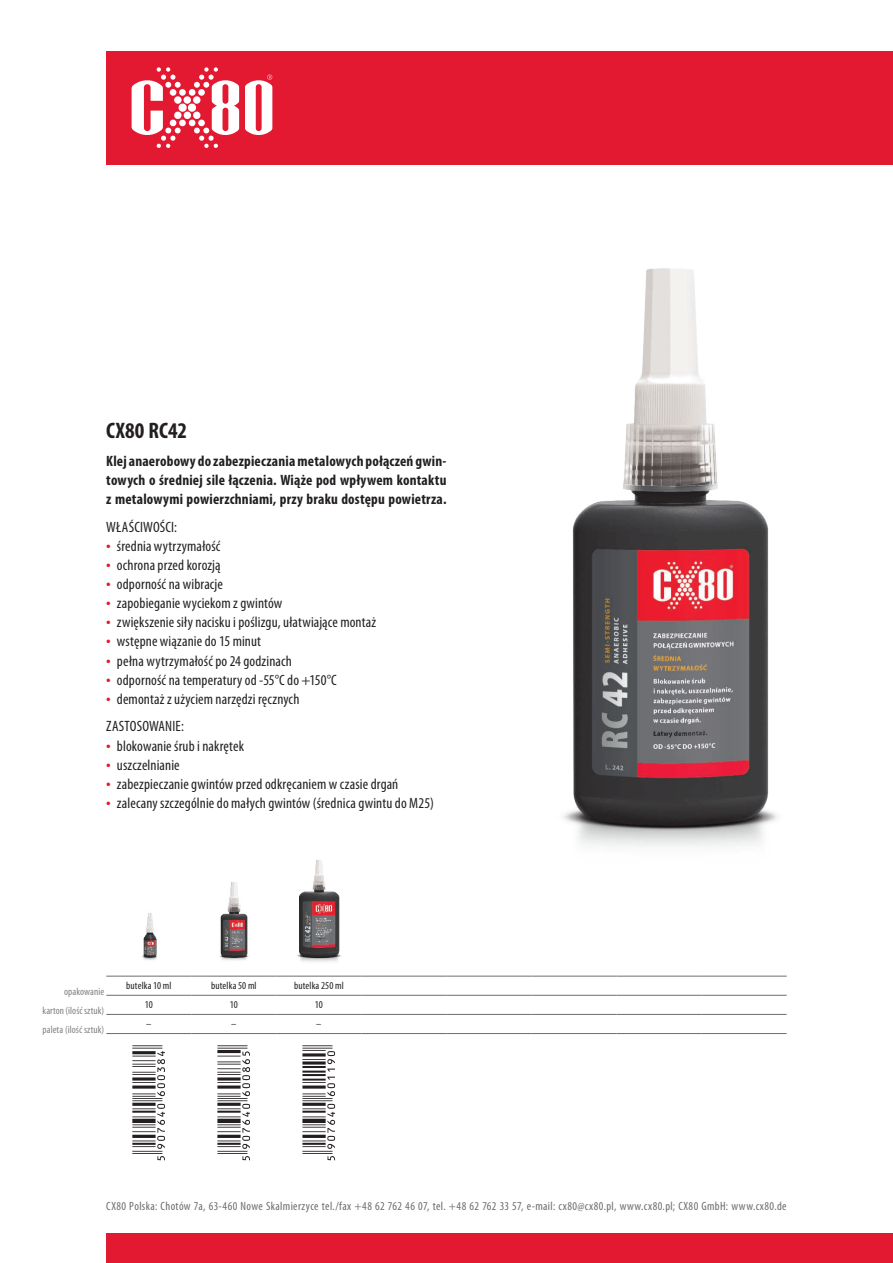
<style>
.page{position:relative;width:893px;height:1263px;background:#fff}
.page>*{position:absolute;margin:0;border:0;box-sizing:border-box;transform-origin:0 0}
.NAZWA_HANDLOWA{font:700 condensed 22.5px "Myriad Pro";letter-spacing:.005em;color:#231f20}
.t1{font:condensed 18px/19.2px "Myriad Pro";color:#e21931;text-align:justify}
.wypunktowanie{font:condensed 15px "Myriad Pro";letter-spacing:.01em;color:#231f20}
.t2{font:700 condensed 15px/19.2px "Myriad Pro";letter-spacing:.015em;color:#231f20;text-align:justify}
.stopka{font:condensed 12px "Myriad Pro";letter-spacing:.03em;color:#6c6d70}
.opis_tabeli{font:condensed 10.5px "Myriad Pro";letter-spacing:.005em;color:#808285}
.dane_w_tabeli{font:condensed 10.5px "Myriad Pro";letter-spacing:.015em;color:#231f20}
</style>
<div class="page">
<div style="left:106px;top:51px;width:787px;height:113px;background:#e21931"></div>
<div style="left:106px;top:1233px;width:787px;height:30px;background:#e21931"></div>
<svg style="left:132px;top:67px;width:140px;height:81px"></svg>
<img style="left:545px;top:164px;width:250px;height:683px">
<hr style="left:106px;top:1014px;width:85px;height:1px;background:#6c6d70">
<hr style="left:191px;top:1014px;width:85px;height:1px;background:#6c6d70">
<hr style="left:276px;top:1014px;width:85px;height:1px;background:#6c6d70">
<hr style="left:361px;top:1014px;width:85px;height:1px;background:#6c6d70">
<hr style="left:446px;top:1014px;width:85px;height:1px;background:#6c6d70">
<hr style="left:531px;top:1014px;width:86px;height:1px;background:#6c6d70">
<hr style="left:617px;top:1014px;width:85px;height:1px;background:#6c6d70">
<hr style="left:702px;top:1014px;width:85px;height:1px;background:#6c6d70">
<hr style="left:106px;top:1033px;width:85px;height:1px;background:#6c6d70">
<hr style="left:191px;top:1033px;width:85px;height:1px;background:#6c6d70">
<hr style="left:276px;top:1033px;width:85px;height:1px;background:#6c6d70">
<hr style="left:361px;top:1033px;width:85px;height:1px;background:#6c6d70">
<hr style="left:446px;top:1033px;width:85px;height:1px;background:#6c6d70">
<hr style="left:531px;top:1033px;width:86px;height:1px;background:#6c6d70">
<hr style="left:617px;top:1033px;width:85px;height:1px;background:#6c6d70">
<hr style="left:702px;top:1033px;width:85px;height:1px;background:#6c6d70">
<hr style="left:106px;top:976px;width:85px;height:1px;background:#6c6d70">
<hr style="left:191px;top:976px;width:85px;height:1px;background:#6c6d70">
<hr style="left:276px;top:976px;width:85px;height:1px;background:#6c6d70">
<hr style="left:361px;top:976px;width:85px;height:1px;background:#6c6d70">
<hr style="left:446px;top:976px;width:85px;height:1px;background:#6c6d70">
<hr style="left:531px;top:976px;width:86px;height:1px;background:#6c6d70">
<hr style="left:617px;top:976px;width:85px;height:1px;background:#6c6d70">
<hr style="left:702px;top:976px;width:85px;height:1px;background:#6c6d70">
<hr style="left:106px;top:995px;width:85px;height:1px;background:#6c6d70">
<hr style="left:191px;top:995px;width:85px;height:1px;background:#6c6d70">
<hr style="left:276px;top:995px;width:85px;height:1px;background:#6c6d70">
<hr style="left:361px;top:995px;width:85px;height:1px;background:#6c6d70">
<hr style="left:446px;top:995px;width:85px;height:1px;background:#6c6d70">
<hr style="left:531px;top:995px;width:86px;height:1px;background:#6c6d70">
<hr style="left:617px;top:995px;width:85px;height:1px;background:#6c6d70">
<hr style="left:702px;top:995px;width:85px;height:1px;background:#6c6d70">
<svg style="left:132px;top:1045px;width:33px;height:115px"></svg>
<img style="left:219px;top:882px;width:30px;height:79px">
<img style="left:142px;top:913px;width:15px;height:47px">
<img style="left:297px;top:860px;width:44px;height:102px">
<svg style="left:217px;top:1045px;width:33px;height:115px"></svg>
<svg style="left:302px;top:1045px;width:33px;height:115px"></svg>
<p class="NAZWA_HANDLOWA" style="left:106px;top:416px;width:82px">CX80 RC42</p>
<p class="t2" style="left:106px;top:451px;width:342px">Klej anaerobowy do zabezpieczania metalowych połączeń gwin&shy;towych o średniej sile łączenia. Wiąże pod wpływem kontaktu z metalowymi powierzchniami, przy braku dostępu powietrza.</p>
<p class="wypunktowanie" style="left:106px;top:517px;width:72px">WŁAŚCIWOŚCI:</p>
<p class="wypunktowanie" style="left:117px;top:537px;width:105px">średnia wytrzymałość</p>
<p class="wypunktowanie" style="left:117px;top:556px;width:105px">ochrona przed korozją</p>
<p class="wypunktowanie" style="left:117px;top:575px;width:108px">odporność na wibracje</p>
<p class="wypunktowanie" style="left:117px;top:594px;width:167px">zapobieganie wyciekom z gwintów</p>
<p class="wypunktowanie" style="left:117px;top:613px;width:261px">zwiększenie siły nacisku i poślizgu, ułatwiające montaż</p>
<p class="wypunktowanie" style="left:117px;top:632px;width:146px">wstępne wiązanie do 15 minut</p>
<p class="wypunktowanie" style="left:117px;top:651px;width:176px">pełna wy-trzymałość po 24 godzinach</p>
<p class="wypunktowanie" style="left:117px;top:671px;width:221px">odporność na temperatury od -55°C do +150°C</p>
<p class="wypunktowanie" style="left:117px;top:690px;width:184px">demontaż z użyciem narzędzi ręcznych</p>
<p class="wypunktowanie" style="left:106px;top:717px;width:79px">ZASTOSOWANIE:</p>
<p class="wypunktowanie" style="left:117px;top:736px;width:129px">blokowanie śrub i nakrętek</p>
<p class="wypunktowanie" style="left:117px;top:756px;width:64px">uszczelnianie</p>
<p class="wypunktowanie" style="left:117px;top:775px;width:283px">zabezpieczanie gwintów przed odkręcaniem w czasie drgań</p>
<p class="wypunktowanie" style="left:117px;top:794px;width:318px">zalecany szczególnie do małych gwintów (średnica gwintu do M25)</p>
<p class="t1" style="left:106px;top:535px;width:6px">• • • • • • • • •</p>
<p class="t1" style="left:106px;top:735px;width:6px">• • • •</p>
<p class="opis_tabeli" style="left:64px;top:985px;width:41px">opakowanie</p>
<p class="opis_tabeli" style="left:43px;top:1004px;width:63px">karton (ilość sztuk)</p>
<p class="opis_tabeli" style="left:43px;top:1023px;width:63px">paleta (ilość sztuk)</p>
<p class="dane_w_tabeli" style="left:126px;top:979px;width:47px">butelka 10 ml</p>
<p class="dane_w_tabeli" style="left:211px;top:979px;width:47px">butelka 50 ml</p>
<p class="dane_w_tabeli" style="left:294px;top:979px;width:51px">butelka 250 ml</p>
<p class="dane_w_tabeli" style="left:145px;top:998px;width:10px">10</p>
<p class="dane_w_tabeli" style="left:230px;top:998px;width:10px">10</p>
<p class="dane_w_tabeli" style="left:315px;top:998px;width:10px">10</p>
<p class="dane_w_tabeli" style="left:146px;top:1017px;width:7px">–</p>
<p class="dane_w_tabeli" style="left:231px;top:1017px;width:7px">–</p>
<p class="dane_w_tabeli" style="left:316px;top:1017px;width:7px">–</p>
<p class="stopka" style="left:106px;top:1198px;width:682px">CX80 Polska: Chotów 7a, 63-460 Nowe Skalmierzyce tel./fax +48 62 762 46 07, tel. +48 62 762 33 57, e-mail: cx80@cx80.pl, www.cx80.pl; CX80 GmbH: www.cx80.de</p>
</div>
